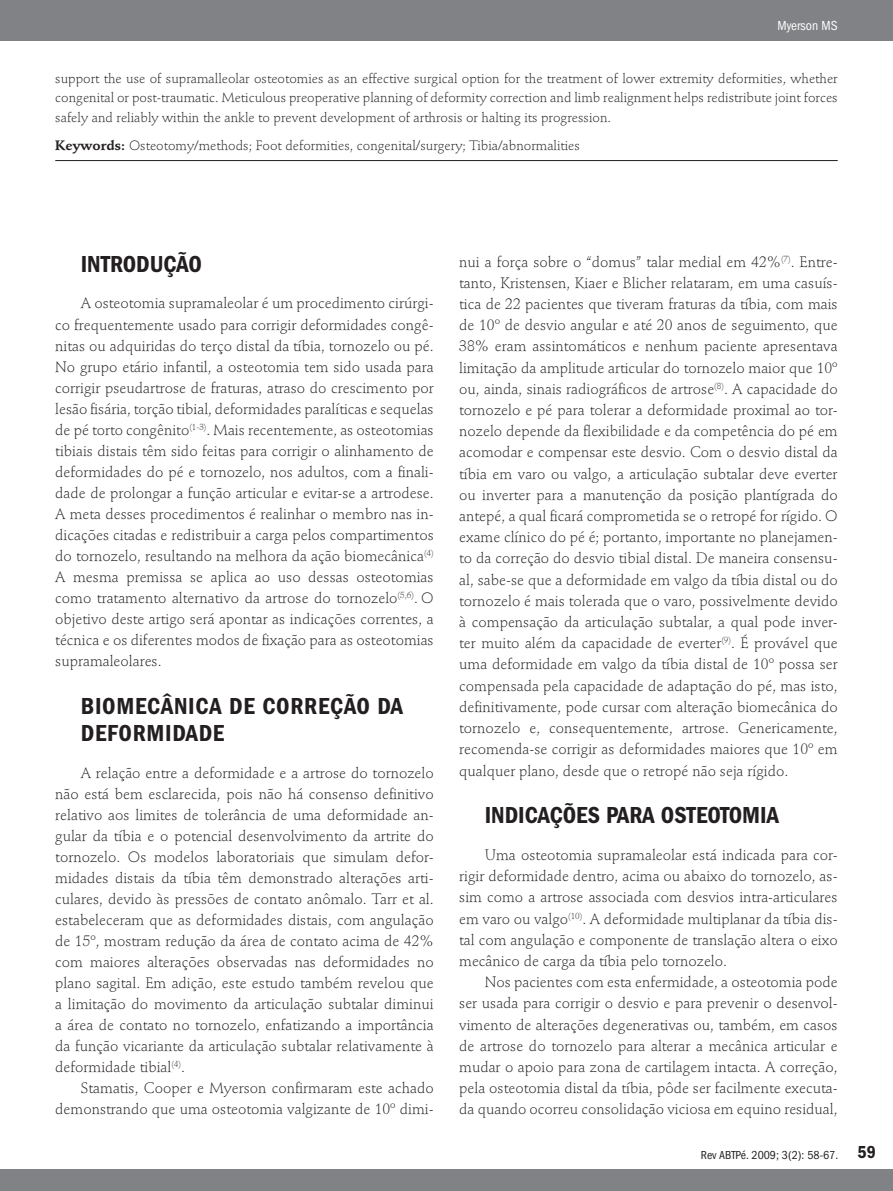
<style>
.page{position:relative;width:893px;height:1191px;background:#fff}
.page>*{position:absolute;margin:0;border:0;box-sizing:border-box;transform-origin:0 0}
._05_1_Sub1{font:24px "ITC Franklin Gothic Std Dm Cd";color:#231f20}
._05_1_Sub1-2{font:24px "ITC Franklin Gothic Std Dm Cd";letter-spacing:.03em;color:#231f20}
.t1{font:18px "ITC Franklin Gothic Std Dm Cd";color:#231f20}
._05_0_Texto_txt{font:300 15px/21.1px "Stempel Schneidler Std";color:#231f20;text-align:justify}
._03_4_Abstact{font:300 13.5px/19.5px "Stempel Schneidler Std";color:#231f20;text-align:justify}
._03_5_Keywords{font:300 13.5px "Stempel Schneidler Std";color:#231f20}
._08_1_Cabeçalho_-_No{font:condensed 13.5px "ITC Franklin Gothic Std";color:#fff}
._08_2_Rodapé{font:condensed 12px "ITC Franklin Gothic Std";color:#231f20}
.s1{font-weight:700}
</style>
<div class="page">
<div style="left:0;top:1169px;width:893px;height:22px;background:#808285"></div>
<div style="left:0;top:0;width:893px;height:40px;background:#808285"></div>
<hr style="left:55px;top:160px;width:783px;height:1px;background:#231f20">
<p class="_08_1_Cabeçalho_-_No" style="left:777px;top:18px;width:62px">Myerson MS</p>
<p class="_03_4_Abstact" style="left:55px;top:68px;width:784px">support the use of supramalleolar osteotomies as an effective surgical option for the treatment of lower extremity deformities, whether congenital or post-traumatic. Meticulous preoperative planning of deformity correction and limb realignment helps redistribute joint forces safely and reliably within the ankle to prevent development of arthrosis or halting its progression.</p>
<p class="_03_5_Keywords" style="left:55px;top:137px;width:526px"><span class="s1">Keywords:</span> Osteotomy/methods; Foot deformities, congenital/surgery; Tibia/abnormalities</p>
<p class="_05_1_Sub1" style="left:81px;top:250px;width:123px">INTRODUÇÃO</p>
<p class="_05_0_Texto_txt" style="left:55px;top:293px;width:380px;text-indent:26px">A osteotomia supramaleolar é um procedimento cirúrgi&shy;co frequentemente usado para corrigir deformidades congê&shy;nitas ou adquiridas do terço distal da tíbia, tornozelo ou pé.<br>No grupo etário infantil, a osteotomia tem sido usada para corrigir pseudartrose de fraturas, atraso do crescimento por lesão fisária, torção tibial, deformidades paralíticas e sequelas de pé torto congênito<sup>(1-3)</sup>. Mais recentemente, as osteotomias tibiais distais têm sido feitas para corrigir o alinhamento de deformidades do pé e tornozelo, nos adultos, com a finali&shy;dade de prolongar a função articular e evitar-se a artrodese.<br>A meta desses procedimentos é realinhar o membro nas in&shy;dicações citadas e redistribuir a carga pelos compartimentos do tornozelo, resultando na melhora da ação biomecânica<sup>(4)<br></sup>A mesma premissa se aplica ao uso dessas osteotomias como tratamento alternativo da artrose do tornozelo<sup>(5,6)</sup>. O objetivo deste artigo será apontar as indicações correntes, a técnica e os diferentes modos de fixação para as osteotomias supramaleolares.</p>
<p class="_05_1_Sub1-2" style="left:81px;top:692px;width:264px">BIOMECÂNICA DE CORREÇÃO</p>
<p class="_05_1_Sub1" style="left:378px;top:692px;width:27px">DA</p>
<p class="_05_1_Sub1-2" style="left:81px;top:719px;width:145px">DEFORMIDADE</p>
<p class="_05_0_Texto_txt" style="left:55px;top:762px;width:380px;text-indent:26px">A relação entre a deformidade e a artrose do tornozelo não está bem esclarecida, pois não há consenso definitivo relativo aos limites de tolerância de uma deformidade an&shy;gular da tíbia e o potencial desenvolvimento da artrite do tornozelo. Os modelos laboratoriais que simulam defor&shy;midades distais da tíbia têm demonstrado alterações arti&shy;culares, devido às pressões de contato anômalo. Tarr et al. estabeleceram que as deformidades distais, com angulação de 15º, mostram redução da área de contato acima de 42% com maiores alterações observadas nas deformidades no plano sagital. Em adição, este estudo também revelou que a limitação do movimento da articulação subtalar diminui a área de contato no tornozelo, enfatizando a importância da função vicariante da articulação subtalar relativamente à deformidade tibial<sup>(4)</sup>.</p>
<p class="_05_0_Texto_txt" style="left:55px;top:1078px;width:380px;text-align:right">Stamatis, Cooper e Myerson confirmaram este achado demonstrando que uma osteotomia valgizante de 10º dimi-</p>
<p class="_05_0_Texto_txt" style="left:459px;top:251px;width:380px">nui a força sobre o “domus” talar medial em 42%<sup>(7)</sup>. Entre&shy;tanto, Kristensen, Kiaer e Blicher relataram, em uma casuís&shy;tica de 22 pacientes que tiveram fraturas da tíbia, com mais de 10º de desvio angular e até 20 anos de seguimento, que 38% eram assintomáticos e nenhum paciente apresentava limitação da amplitude articular do tornozelo maior que 10º ou, ainda, sinais radiográficos de artrose<sup>(8)</sup>. A capacidade do tornozelo e pé para tolerar a deformidade proximal ao tor&shy;nozelo depende da flexibilidade e da competência do pé em acomodar e compensar este desvio. Com o desvio distal da tíbia em varo ou valgo, a articulação subtalar deve everter ou inverter para a manutenção da posição plantígrada do antepé, a qual ficará comprometida se o retropé for rígido. O exame clínico do pé é; portanto, importante no planejamen&shy;to da correção do desvio tibial distal. De maneira consensu&shy;al, sabe-se que a deformidade em valgo da tíbia distal ou do tornozelo é mais tolerada que o varo, possivelmente devido à compensação da articulação subtalar, a qual pode inver&shy;ter muito além da capacidade de everter<sup>(9)</sup>. É provável que uma deformidade em valgo da tíbia distal de 10º possa ser compensada pela capacidade de adaptação do pé, mas isto, definitivamente, pode cursar com alteração biomecânica do tornozelo e, consequentemente, artrose. Genericamente, recomenda-se corrigir as deformidades maiores que 10º em qualquer plano, desde que o retropé não seja rígido.</p>
<p class="_05_1_Sub1" style="left:485px;top:801px;width:296px">IND ICAÇÕES PARA OSTEOTO MIA</p>
<p class="_05_0_Texto_txt" style="left:459px;top:844px;width:380px;text-indent:26px">Uma osteotomia supramaleolar está indicada para cor&shy;rigir deformidade dentro, acima ou abaixo do tornozelo, as&shy;sim como a artrose associada com desvios intra-articulares em varo ou valgo<sup>(10)</sup>. A deformidade multiplanar da tíbia dis&shy;tal com angulação e componente de translação altera o eixo mecânico de carga da tíbia pelo tornozelo.</p>
<p class="_05_0_Texto_txt" style="left:459px;top:971px;width:380px;text-indent:26px">Nos pacientes com esta enfermidade, a osteotomia pode ser usada para corrigir o desvio e para prevenir o desenvol&shy;vimento de alterações degenerativas ou, também, em casos de artrose do tornozelo para alterar a mecânica articular e mudar o apoio para zona de cartilagem intacta. A correção, pela osteotomia distal da tíbia, pôde ser facilmente executa&shy;da quando ocorreu consolidação viciosa em equino residual,</p>
<p class="_08_2_Rodapé" style="left:701px;top:1148px;width:139px">Rev ABTPé. 2009; 3(2): 58-67.</p>
<p class="t1" style="left:857px;top:1142px;width:20px">59</p>
</div>
